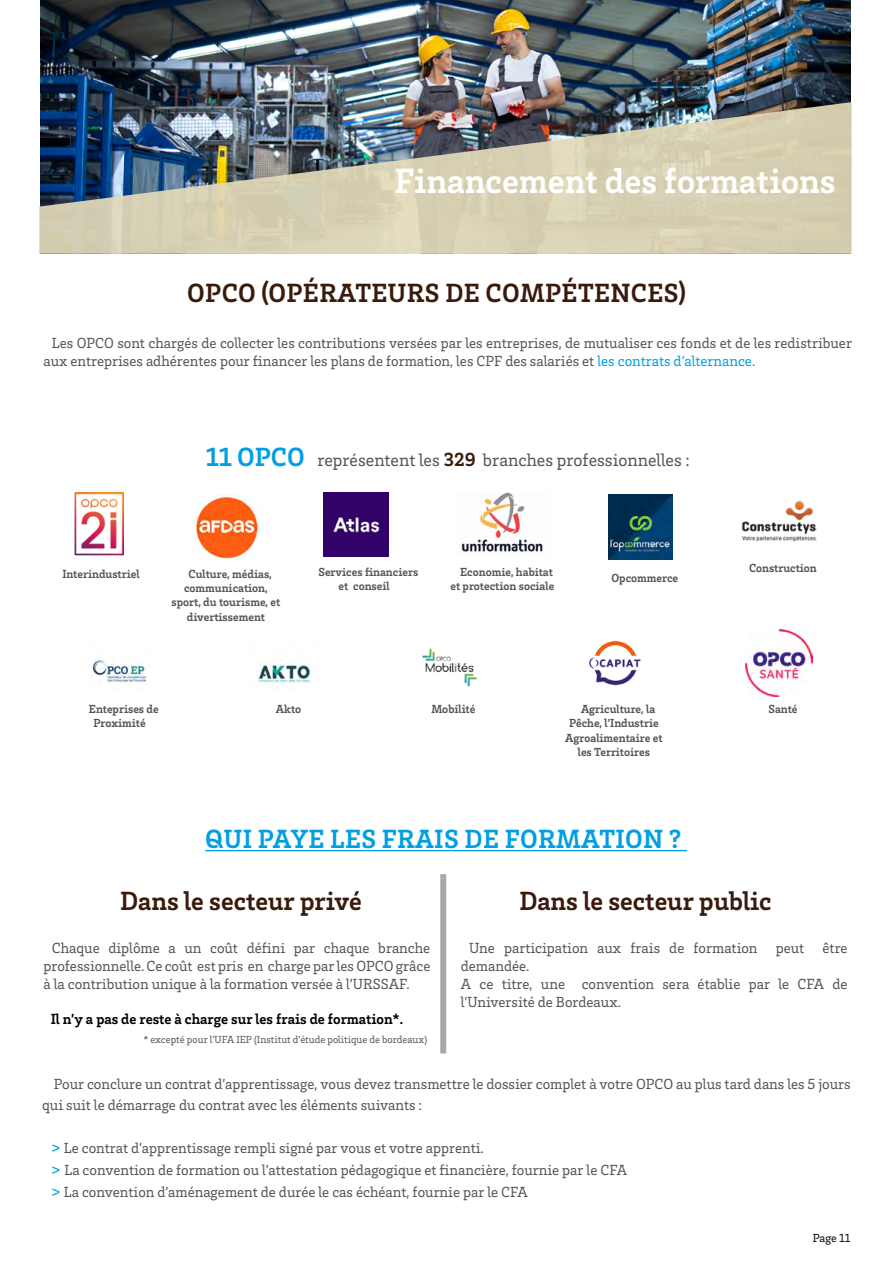
<style>
.page{position:relative;width:893px;height:1263px;background:#fff}
.page>*{position:absolute;margin:0;border:0;box-sizing:border-box;transform-origin:0 0}
.t1{font:700 36px "Brix Slab";color:#fff}
.t2{font:700 27px "Brix Slab";color:#3a1b0b}
.t3{font:700 27px "Brix Slab";letter-spacing:.015em;color:#009fe3}
.t4{font:18px "Brix Slab";color:#555454}
.t5{font:15px/18px "Brix Slab";color:#555454}
.t6{font:700 15px "Brix Slab";color:#000}
.t7{font:700 12px/14.4px "Brix Slab";color:#555454}
.t8{font:12px "Brix Slab";color:#000}
.t9{font:10.5px "Brix Slab";color:#555454}
.s1{color:#009fe3}
.s2{font-weight:700;font-size:27px;color:#009fe3}
.s3{font-weight:700;font-size:19.5px;color:#3a1b0b}
.s4{font-size:18px;color:#009fe3}
</style>
<div class="page">
<hr style="left:205px;top:850px;width:482px;height:1px;background:#009fe3">
<div style="left:440px;top:874px;width:6px;height:179px;background:#aaa9a9"></div>
<img style="left:74px;top:492px;width:50px;height:64px">
<img style="left:195px;top:495px;width:65px;height:64px">
<img style="left:324px;top:492px;width:64px;height:65px">
<img style="left:461px;top:492px;width:82px;height:60px">
<img style="left:608px;top:495px;width:65px;height:64px">
<img style="left:741px;top:500px;width:75px;height:41px">
<img style="left:90px;top:657px;width:57px;height:32px">
<img style="left:257px;top:660px;width:55px;height:24px">
<img style="left:422px;top:648px;width:56px;height:39px">
<img style="left:589px;top:640px;width:52px;height:46px">
<img style="left:745px;top:630px;width:67px;height:66px">
<img style="left:40px;top:0;width:811px;height:102px">
<img style="left:39px;top:102px;width:813px;height:152px">
<h1 class="t1" style="left:394px;top:157px;width:443px">Financement des formations</h1>
<h2 class="t2" style="left:187px;top:275px;width:500px">OPCO (OPÉRATEURS DE COMPÉTENCES)</h2>
<p class="t5" style="left:43px;top:333px;width:810px;text-indent:9px">Les OPCO sont chargés de collecter les contributions versées par les entreprises, de mutualiser ces fonds et de les redistribuer aux entreprises adhérentes pour financer les plans de formation, les CPF des salariés et <span class="s1">les contrats d’alternance.</span></p>
<p class="t4" style="left:206px;top:448px;width:485px"><span class="s2">11 OPCO</span> représentent les <span class="s3">329</span> branches professionnelles :</p>
<p class="t7" style="left:62px;top:566px;width:79px">Interindustriel</p>
<p class="t7" style="left:189px;top:566px;width:85px">Culture, médias,</p>
<p class="t7" style="left:184px;top:580px;width:85px">communication,</p>
<p class="t7" style="left:171px;top:595px;width:110px">sport, du tourisme, et</p>
<p class="t7" style="left:187px;top:609px;width:80px">divertissement</p>
<p class="t7" style="left:339px;top:564px;width:81px;text-indent:-20px">Services financiers et conseil</p>
<p class="t7" style="left:450px;top:564px;width:105px;text-align:right">Economie, habitat et protection sociale</p>
<p class="t7" style="left:611px;top:570px;width:68px">Opcommerce</p>
<p class="t7" style="left:93px;top:701px;width:67px;text-indent:-5px">Enteprises de<br>Proximité</p>
<p class="t7" style="left:276px;top:701px;width:27px">Akto</p>
<p class="t7" style="left:431px;top:701px;width:46px">Mobilité</p>
<p class="t7" style="left:581px;top:701px;width:76px">Agriculture, la</p>
<p class="t7" style="left:569px;top:715px;width:91px">Pêche, l’Industrie</p>
<p class="t7" style="left:565px;top:730px;width:99px">Agroalimentaire et</p>
<p class="t7" style="left:578px;top:744px;width:74px">les Territoires</p>
<h2 class="t3" style="left:205px;top:821px;width:478px">QUI PAYE LES FRAIS DE FORMATION ?</h2>
<p class="t7" style="left:749px;top:560px;width:69px">Construction</p>
<p class="t7" style="left:768px;top:701px;width:31px">Santé</p>
<h2 class="t2" style="left:120px;top:883px;width:243px">Dans le secteur privé</h2>
<h2 class="t2" style="left:519px;top:883px;width:254px">Dans le secteur public</h2>
<p class="t5" style="left:43px;top:938px;width:388px;text-align:justify;text-indent:9px">Chaque diplôme a un coût défini par chaque branche professionnelle. Ce coût est pris en charge par les OPCO grâce à la contribution unique à la formation versée à l’URSSAF.</p>
<p class="t5" style="left:461px;top:938px;width:388px;text-indent:9px">Une participation aux frais de formation peut être demandée.<br>A ce titre, une convention sera établie par le CFA de l’Université de Bordeaux.</p>
<p class="t6" style="left:51px;top:1009px;width:354px">Il n’y a pas de reste à charge sur les frais de formation*.</p>
<p class="t9" style="left:143px;top:1033px;width:285px">* excepté pour l’UFA IEP (Institut d’étude politique de bordeaux)</p>
<p class="t5" style="left:42px;top:1072px;width:810px;line-height:21.6px;text-indent:11px">Pour conclure un contrat d’apprentissage, vous devez transmettre le dossier complet à votre OPCO au plus tard dans les 5 jours qui suit le démarrage du contrat avec les éléments suivants :</p>
<p class="t5" style="left:51px;top:1137px;width:578px;line-height:21.6px"><span class="s4">&gt;</span> Le contrat d’apprentissage rempli signé par vous et votre apprenti.<br><span class="s4">&gt;</span> La convention de formation ou l’attestation pédagogique et financière, fournie par le CFA <span class="s4">&gt;</span> La convention d’aménagement de durée le cas échéant, fournie par le CFA</p>
<p class="t8" style="left:813px;top:1230px;width:39px">Page 11</p>
</div>
